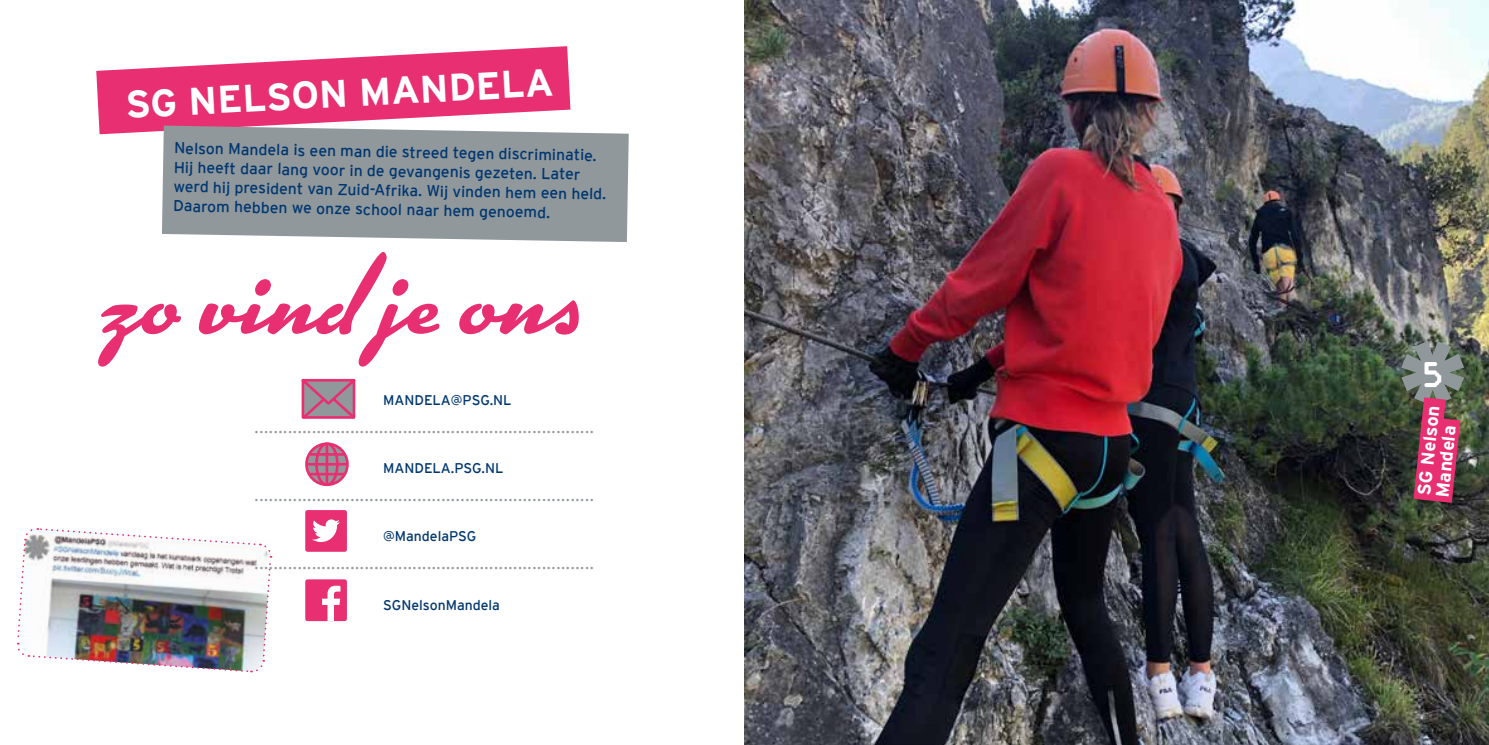
<style>
.page{position:relative;width:1489px;height:745px;background:#fff}
.page>*{position:absolute;margin:0;border:0;box-sizing:border-box;transform-origin:0 0}
.t1{font:113.75px "Kinescope";letter-spacing:-.01em;color:#e72f71}
.t2{font:42px "Stippenveel";color:#fff}
.t3{font:700 38.5px "Interstate";color:#fff}
.t4{font:21px "Minion Pro";color:#91989c}
.t5{font:700 18.38px/18.4px "Interstate";color:#fff}
.t6{font:15.75px/19.2px "Interstate";color:#003770}
.t7{font:14px "Interstate";color:#003770}
</style>
<div class="page">
<img style="left:744px;top:0;width:744px;height:744px">
<div style="left:305px;top:509px;width:42px;height:42px;background:#e72f71;border-radius:2px"></div>
<img style="left:17px;top:528px;width:255px;height:144px">
<svg style="left:96px;top:46px;width:474px;height:88px"></svg>
<svg style="left:162px;top:125px;width:466px;height:117px;background:#999fa3"></svg>
<svg style="left:1401px;top:341px;width:62px;height:161px;background:#905365"></svg>
<svg style="left:312px;top:519px;width:28px;height:22px"></svg>
<svg style="left:306px;top:443px;width:41px;height:41px"></svg>
<div style="left:305px;top:442px;width:44px;height:43px;border:3px solid #e72f71;border-radius:50%"></div>
<svg style="left:316px;top:443px;width:21px;height:41px"></svg>
<div style="left:315px;top:442px;width:23px;height:43px;border:3px solid #e72f71;border-radius:50%"></div>
<hr style="left:325px;top:443px;width:3px;height:41px;background:#e72f71">
<hr style="left:306px;top:462px;width:41px;height:3px;background:#e72f71">
<hr style="left:309px;top:472px;width:36px;height:3px;background:#e72f71">
<hr style="left:309px;top:453px;width:36px;height:2px;background:#e72f71">
<div style="left:305px;top:579px;width:42px;height:41px;background:#e72f71;border-radius:2px"></div>
<svg style="left:322px;top:585px;width:18px;height:35px"></svg>
<svg style="left:301px;top:379px;width:55px;height:40px;background:#b17690"></svg>
<h3 class="t3" style="left:124px;top:83px;width:430px;rotate:-3deg">SG NELSON MANDELA</h3>
<p class="t6" style="left:174px;top:138px;width:434px;rotate:1deg">Nelson Mandela is een man die streed tegen discriminatie.<br>Hij heeft daar lang voor in de gevangenis gezeten. Later werd hij president van Zuid-Afrika. Wij vinden hem een held.<br>Daarom hebben we onze school naar hem genoemd.</p>
<h1 class="t1" style="left:97px;top:226px;width:483px">zo vind je ons</h1>
<p class="t7" style="left:383px;top:391px;width:130px">MANDELA@PSG.NL</p>
<p class="t4" style="left:254px;top:411px;width:341px">.......................................................................</p>
<p class="t7" style="left:383px;top:460px;width:122px">MANDELA.PSG.NL</p>
<p class="t4" style="left:254px;top:480px;width:341px">.......................................................................</p>
<p class="t7" style="left:383px;top:528px;width:95px">@MandelaPSG</p>
<p class="t4" style="left:254px;top:548px;width:341px">.......................................................................</p>
<p class="t7" style="left:383px;top:596px;width:118px">SGNelsonMandela</p>
<h2 class="t2" style="left:1422px;top:342px;width:22px">5</h2>
<p class="t5" style="left:1414px;top:494px;width:91px;rotate:-84deg">SG Nelson<br>Mandela</p>
</div>
